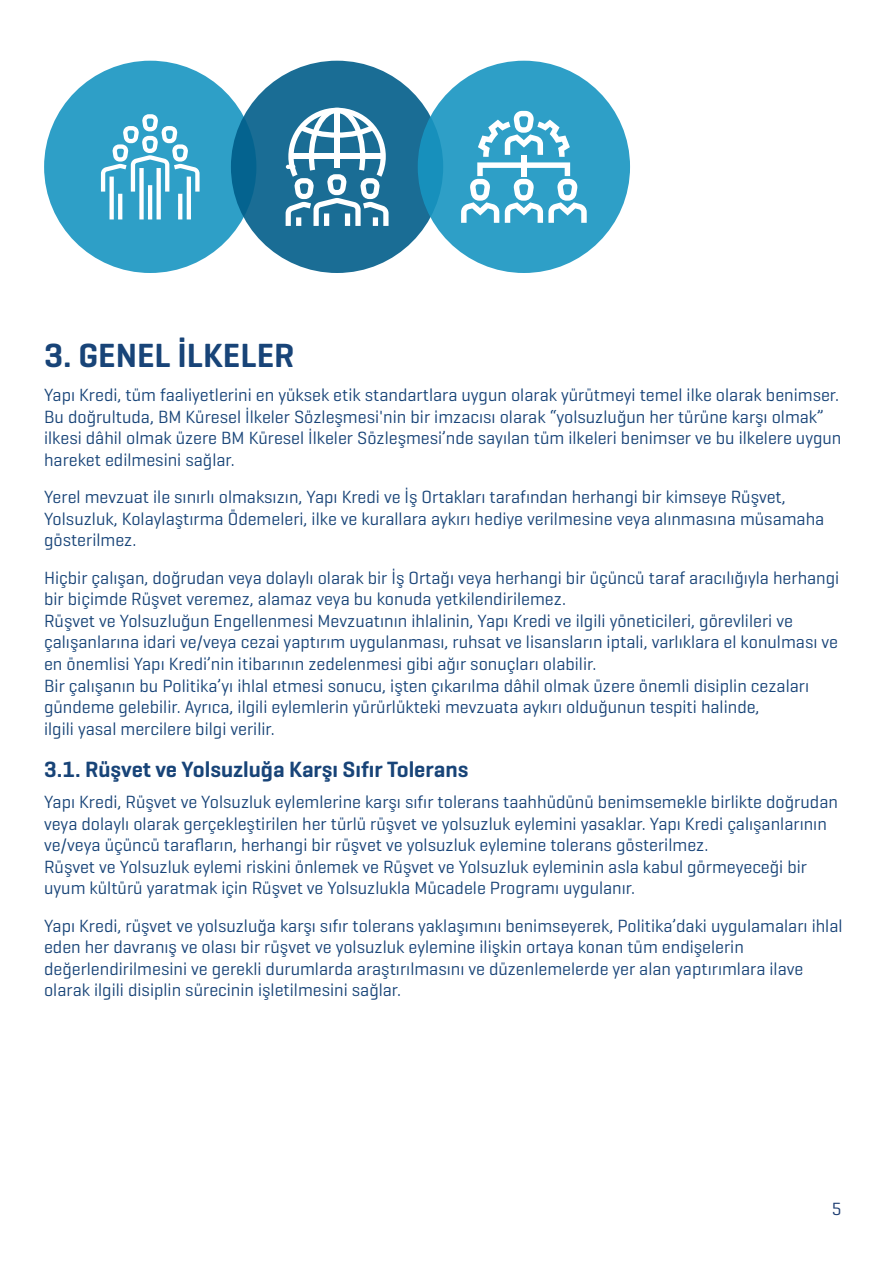
<style>
.page{position:relative;width:893px;height:1263px;background:#fff}
.page>*{position:absolute;margin:0;border:0;box-sizing:border-box;transform-origin:0 0}
.t1{font:600 34.05px "Geogrotesque";color:#184478}
.t2{font:600 22.5px "Geogrotesque";color:#184478}
.t3{font:18px/21.6px "Geogrotesque";color:#184478}
.t4{font:18px "Geogrotesque";color:#1c3c71}
</style>
<div class="page">
<div style="left:44px;top:61px;width:212px;height:212px;background:#2e9fc7;border-radius:50%"></div>
<svg style="left:231px;top:61px;width:212px;height:212px;background:#186c94"></svg>
<svg style="left:418px;top:61px;width:212px;height:212px;background:#2c9ec6"></svg>
<svg style="left:286px;top:108px;width:102px;height:118px"></svg>
<svg style="left:461px;top:111px;width:126px;height:112px"></svg>
<svg style="left:178px;top:194px;width:4px;height:25px"></svg>
<hr style="left:187px;top:177px;width:4px;height:42px;background:#fff">
<svg style="left:118px;top:194px;width:4px;height:25px"></svg>
<svg style="left:110px;top:192px;width:4px;height:27px"></svg>
<hr style="left:148px;top:185px;width:4px;height:34px;background:#fff">
<div style="left:139px;top:168px;width:5px;height:51px;background:#fff"></div>
<svg style="left:157px;top:192px;width:4px;height:27px"></svg>
<svg style="left:101px;top:114px;width:99px;height:78px"></svg>
<h1 class="t1" style="left:44px;top:334px;width:252px">3. GENEL İLKELER</h1>
<p class="t3" style="left:44px;top:384px;width:799px">Yapı Kredi, tüm faaliyetlerini en yüksek etik standartlara uygun olarak yürütmeyi temel ilke olarak benimser.<br>Bu doğrultuda, BM Küresel İlkeler Sözleşmesi'nin bir imzacısı olarak “yolsuzluğun her türüne karşı olmak” ilkesi dâhil olmak üzere BM Küresel İlkeler Sözleşmesi’nde sayılan tüm ilkeleri benimser ve bu ilkelere uygun hareket edilmesini sağlar.</p>
<p class="t3" style="left:44px;top:486px;width:782px">Yerel mevzuat ile sınırlı olmaksızın, Yapı Kredi ve İş Ortakları tarafından herhangi bir kimseye Rüşvet,<br>Yolsuzluk, Kolaylaştırma Ödemeleri, ilke ve kurallara aykırı hediye verilmesine veya alınmasına müsamaha gösterilmez.</p>
<p class="t3" style="left:44px;top:566px;width:797px">Hiçbir çalışan, doğrudan veya dolaylı olarak bir İş Ortağı veya herhangi bir üçüncü taraf aracılığıyla herhangi bir biçimde Rüşvet veremez, alamaz veya bu konuda yetkilendirilemez.<br>Rüşvet ve Yolsuzluğun Engellenmesi Mevzuatının ihlalinin, Yapı Kredi ve ilgili yöneticileri, görevlileri ve çalışanlarına idari ve/veya cezai yaptırım uygulanması, ruhsat ve lisansların iptali, varlıklara el konulması ve en önemlisi Yapı Kredi’nin itibarının zedelenmesi gibi ağır sonuçları olabilir.<br>Bir çalışanın bu Politika’yı ihlal etmesi sonucu, işten çıkarılma dâhil olmak üzere önemli disiplin cezaları gündeme gelebilir. Ayrıca, ilgili eylemlerin yürürlükteki mevzuata aykırı olduğunun tespiti halinde,<br>ilgili yasal mercilere bilgi verilir.</p>
<p class="t2" style="left:44px;top:756px;width:426px">3.1. Rüşvet ve Yolsuzluğa Karşı Sıfır Tolerans</p>
<p class="t3" style="left:44px;top:790px;width:795px">Yapı Kredi, Rüşvet ve Yolsuzluk eylemlerine karşı sıfır tolerans taahhüdünü benimsemekle birlikte doğrudan veya dolaylı olarak gerçekleştirilen her türlü rüşvet ve yolsuzluk eylemini yasaklar. Yapı Kredi çalışanlarının ve/veya üçüncü tarafların, herhangi bir rüşvet ve yolsuzluk eylemine tolerans gösterilmez.<br>Rüşvet ve Yolsuzluk eylemi riskini önlemek ve Rüşvet ve Yolsuzluk eyleminin asla kabul görmeyeceği bir uyum kültürü yaratmak için Rüşvet ve Yolsuzlukla Mücadele Programı uygulanır.</p>
<p class="t3" style="left:44px;top:914px;width:800px">Yapı Kredi, rüşvet ve yolsuzluğa karşı sıfır tolerans yaklaşımını benimseyerek, Politika’daki uygulamaları ihlal eden her davranış ve olası bir rüşvet ve yolsuzluk eylemine ilişkin ortaya konan tüm endişelerin değerlendirilmesini ve gerekli durumlarda araştırılmasını ve düzenlemelerde yer alan yaptırımlara ilave olarak ilgili disiplin sürecinin işletilmesini sağlar.</p>
<p class="t4" style="left:832px;top:1198px;width:11px">5</p>
</div>
